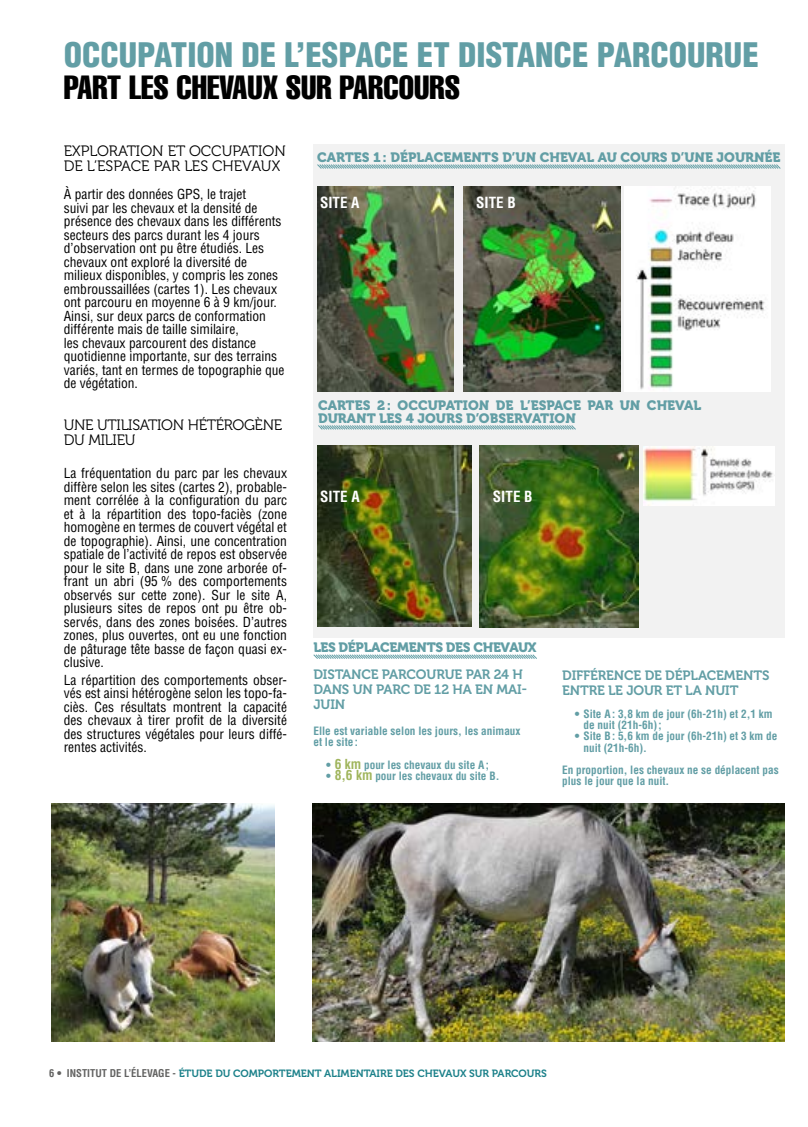
<style>
.page{position:relative;width:808px;height:1127px;background:#fff}
.page>*{position:absolute;margin:0;border:0;box-sizing:border-box;transform-origin:0 0}
.t1{font:900 condensed 33px "Helvetica LT Std";color:#629ea5}
.t2{font:33px "Helvetica LT Std Comp";color:#000}
.t3{font:15px/15px "Museo 300";color:#000}
.t4{font:15px/15px "Museo 300";letter-spacing:-.02em;color:#000}
.t5{font:700 condensed 15px "Helvetica LT Std";color:#fff}
.t6{font:condensed 13.5px/13.5px "Helvetica LT Std";color:#000;text-align:justify}
.t7{font:13.5px/13.5px "Museo 900";color:#629ea5}
.t8{font:13.5px/15px "Museo 700";letter-spacing:-.01em;color:#629ea5}
.t9{font:13.5px "Museo 900";letter-spacing:-.025em;color:#629ea5}
.t10{font:700 condensed 11.25px/11.2px "Helvetica LT Std";color:#629ea5}
.t11{font:10.5px "Museo 700";letter-spacing:-.005em;color:#1c818a}
.s1{font-size:13.5px;color:#a0b55d}
.s2{font-family:"Helvetica LT Std";font-weight:700;font-stretch:condensed;color:#626261}
</style>
<div class="page">
<div style="left:314px;top:144px;width:471px;height:494px;background:#f2f2f2"></div>
<svg style="left:313px;top:654px;width:224px;height:5px"></svg>
<img style="left:317px;top:187px;width:136px;height:204px">
<img style="left:463px;top:187px;width:158px;height:204px">
<img style="left:624px;top:187px;width:147px;height:205px">
<svg style="left:317px;top:164px;width:464px;height:5px;background:#abc8cc"></svg>
<img style="left:318px;top:445px;width:154px;height:182px">
<img style="left:479px;top:446px;width:159px;height:181px">
<img style="left:643px;top:447px;width:131px;height:58px">
<svg style="left:318px;top:425px;width:258px;height:5px"></svg>
<img style="left:313px;top:804px;width:471px;height:238px">
<img style="left:51px;top:804px;width:223px;height:238px">
<h1 class="t1" style="left:64px;top:34px;width:696px">OCCUPATION DE L’ESPACE ET DISTANCE PARCOURUE</h1>
<h1 class="t2" style="left:64px;top:66px;width:398px">PART LES CHEVAUX SUR PARCOURS</h1>
<p class="t3" style="left:64px;top:143px;width:223px">EXPLORATION ET OCCUPATION<br>DE L’ESPACE PAR LES CHEVAUX</p>
<p class="t6" style="left:64px;top:188px;width:222px;text-align:left">À partir des données GPS, le trajet<br>suivi par les chevaux et la densité de présence des chevaux dans les différents secteurs des parcs durant les 4 jours d’observation ont pu être étudiés. Les chevaux ont exploré la diversité de milieux disponibles, y compris les zones embroussaillées (cartes 1). Les chevaux ont parcouru en moyenne 6 à 9 km/jour.<br>Ainsi, sur deux parcs de conformation différente mais de taille similaire,<br>les chevaux parcourent des distance quotidienne importante, sur des terrains variés, tant en termes de topographie que de végétation.</p>
<p class="t4" style="left:64px;top:418px;width:220px">UNE UTILISATION HÉTÉROGÈNE<br>DU MILIEU</p>
<p class="t6" style="left:64px;top:466px;width:225px">La fréquentation du parc par les chevaux diffère selon les sites (cartes 2), probable&shy;ment corrélée à la configuration du parc et à la répartition des topo-faciès (zone homogène en termes de couvert végétal et de topographie). Ainsi, une concentration spatiale de l’activité de repos est observée pour le site B, dans une zone arborée of&shy;frant un abri (95 % des comportements observés sur cette zone). Sur le site A, plusieurs sites de repos ont pu être ob&shy;servés, dans des zones boisées. D’autres zones, plus ouvertes, ont eu une fonction de pâturage tête basse de façon quasi ex&shy;clusive.</p>
<p class="t6" style="left:64px;top:673px;width:225px">La répartition des comportements obser&shy;vés est ainsi hétérogène selon les topo-fa&shy;ciès. Ces résultats montrent la capacité des chevaux à tirer profit de la diversité des structures végétales pour leurs diffé&shy;rentes activités.</p>
<p class="t7" style="left:317px;top:151px;width:465px">CARTES 1: DÉPLACEMENTS D’UN CHEVAL AU COURS D’UNE JOURNÉE</p>
<p class="t5" style="left:320px;top:194px;width:41px">SITE A</p>
<p class="t5" style="left:476px;top:194px;width:41px">SITE B</p>
<p class="t7" style="left:318px;top:398px;width:385px">CARTES 2: OCCUPATION DE L’ESPACE PAR UN CHEVAL<br>DURANT LES 4 JOURS D’OBSERVATION</p>
<p class="t5" style="left:320px;top:487px;width:41px">SITE A</p>
<p class="t5" style="left:493px;top:487px;width:41px">SITE B</p>
<p class="t9" style="left:313px;top:640px;width:225px">LES DÉPLACEMENTS DES CHEVAUX</p>
<p class="t8" style="left:313px;top:666px;width:216px">DISTANCE PARCOURUE PAR 24 H<br>DANS UN PARC DE 12 HA EN MAI-<br>JUIN</p>
<p class="t10" style="left:313px;top:725px;width:209px">Elle est variable selon les jours, les animaux et le site:</p>
<p class="t10" style="left:326px;top:759px;width:164px">• <span class="s1">6 km</span> pour les chevaux du site A;</p>
<p class="t10" style="left:326px;top:770px;width:175px">• <span class="s1">8,6 km</span> pour les chevaux du site B.</p>
<p class="t8" style="left:562px;top:668px;width:209px">DIFFÉRENCE DE DÉPLACEMENTS<br>ENTRE LE JOUR ET LA NUIT</p>
<p class="t10" style="left:583px;top:708px;width:191px;text-indent:-9px">• Site A: 3,8 km de jour (6h-21h) et 2,1 km de nuit (21h-6h);</p>
<p class="t10" style="left:583px;top:730px;width:195px;text-indent:-9px">• Site B: 5,6 km de jour (6h-21h) et 3 km de nuit (21h-6h).</p>
<p class="t10" style="left:562px;top:764px;width:218px">En proportion, les chevaux ne se déplacent pas plus le jour que la nuit.</p>
<p class="t11" style="left:49px;top:1067px;width:499px"><span class="s2">6 • INSTITUT DE L’ÉLEVAGE -</span> ÉTUDE DU COMPORTEMENT ALIMENTAIRE DES CHEVAUX SUR PARCOURS</p>
</div>
